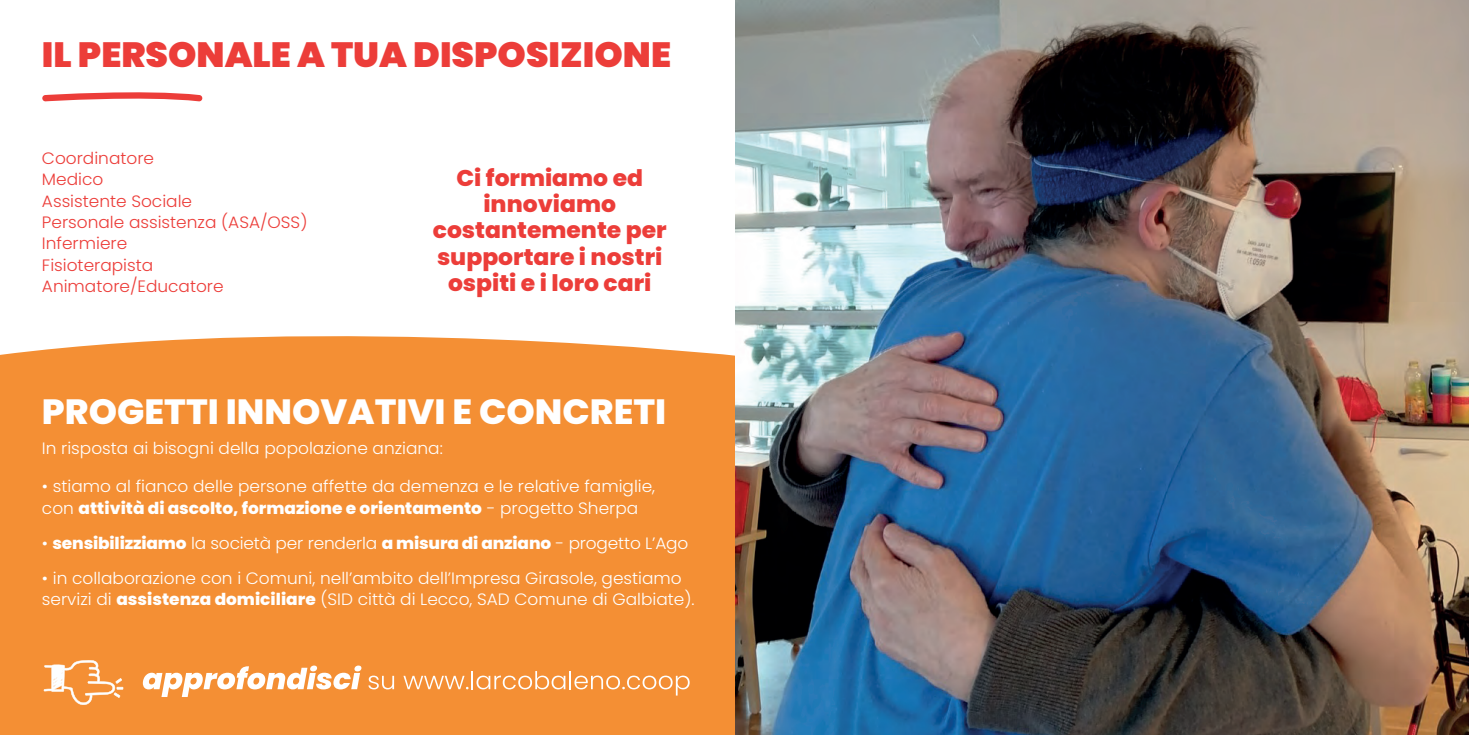
<style>
.page{position:relative;width:1469px;height:735px;background:#fff}
.page>*{position:absolute;margin:0;border:0;box-sizing:border-box;transform-origin:0 0}
.t1{font:800 35px "Poppins";color:#fff}
.t2{font:900 35px "Poppins";color:#ec3d39}
.t3{font:800 22.75px/26.2px "Poppins";color:#ec3d39;text-align:center}
.t4{font:300 16.45px/21.5px "Poppins";color:#fff}
.t5{font:300 16.45px/21.3px "Poppins";color:#ec3d39}
.s1{font-weight:800}
</style>
<div class="page">
<div style="left:0;top:336px;width:735px;height:398px;background:#f48f34"></div>
<svg style="left:143px;top:665px;width:218px;height:31px"></svg>
<svg style="left:368px;top:675px;width:26px;height:14px"></svg>
<svg style="left:403px;top:670px;width:286px;height:25px;background:#f5a155"></svg>
<svg style="left:44px;top:659px;width:79px;height:47px;background:#f5a861"></svg>
<svg style="left:42px;top:92px;width:160px;height:9px"></svg>
<img style="left:735px;top:0;width:733px;height:734px">
<h1 class="t2" style="left:42px;top:35px;width:630px">IL PERSONALE A TUA DISPOSIZIONE</h1>
<p class="t5" style="left:42px;top:147px;width:267px">Coordinatore<br>Medico<br>Assistente Sociale<br>Personale assistenza (ASA/OSS)<br>Infermiere<br>Fisioterapista<br>Animatore/Educatore</p>
<h2 class="t3" style="left:433px;top:165px;width:235px">Ci formiamo ed innoviamo costantemente per supportare i nostri ospiti e i loro cari</h2>
<h1 class="t1" style="left:42px;top:391px;width:626px">PROGETTI INNOVATIVI E CONCRETI</h1>
<p class="t4" style="left:42px;top:437px;width:402px">In risposta ai bisogni della popolazione anziana:</p>
<p class="t4" style="left:42px;top:475px;width:614px">• stiamo al fianco delle persone affette da demenza e le relative famiglie, con <span class="s1">attività di ascolto, formazione e orientamento</span> - progetto Sherpa</p>
<p class="t4" style="left:42px;top:532px;width:648px">• <span class="s1">sensibilizziamo</span> la società per renderla <span class="s1">a misura di anziano</span> - progetto L’Ago</p>
<p class="t4" style="left:42px;top:567px;width:654px">• in collaborazione con i Comuni, nell’ambito dell’Impresa Girasole, gestiamo servizi di <span class="s1">assistenza domiciliare</span> (SID città di Lecco, SAD Comune di Galbiate).</p>
</div>
